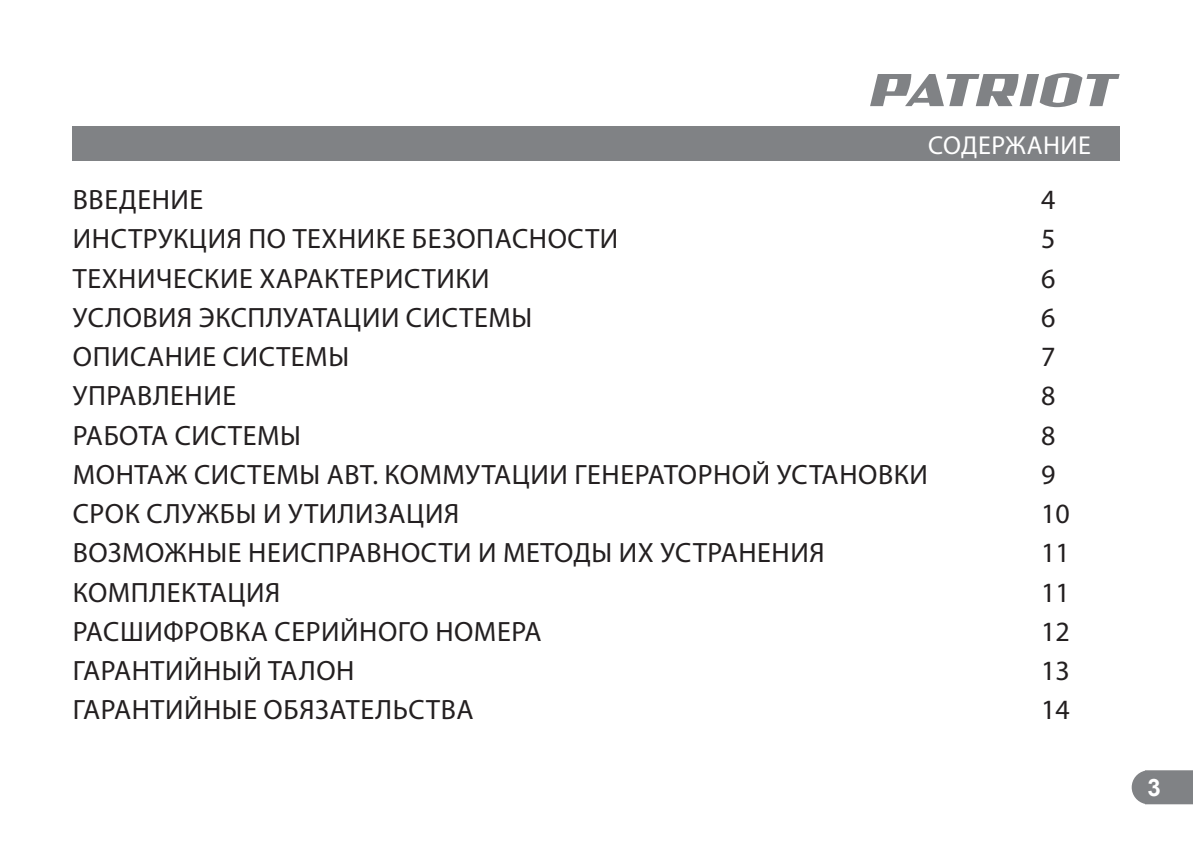
<style>
.page{position:relative;width:1193px;height:842px;background:#fff}
.page>*{position:absolute;margin:0;border:0;box-sizing:border-box;transform-origin:0 0}
.t1{font:28px/39.2px "Myriad Pro";letter-spacing:.02em;color:#231f20}
.t2{font:28px/39.2px "Myriad Pro";color:#231f20}
.t3{font:26px "Myriad Pro";letter-spacing:.02em;color:#fff}
.t4{font:700 24px "Arial";color:#fff}
</style>
<div class="page">
<svg style="left:1131px;top:770px;width:61px;height:34px"></svg>
<svg style="left:870px;top:73px;width:249px;height:34px"></svg>
<div style="left:73px;top:127px;width:1046px;height:34px;background:#808285"></div>
<p class="t3" style="left:928px;top:132px;width:164px">СОДЕРЖАНИЕ</p>
<p class="t2" style="left:1041px;top:181px;width:30px">4<br>5<br>6<br>6<br>7<br>8<br>8<br>9<br>10<br>11<br>11<br>12<br>13<br>14</p>
<p class="t1" style="left:73px;top:181px;width:856px">ВВЕДЕНИЕ<br>ИНСТРУКЦИЯ ПО ТЕХНИКЕ БЕЗОПАСНОСТИ<br>ТЕХНИЧЕСКИЕ ХАРАКТЕРИСТИКИ<br>УСЛОВИЯ ЭКСПЛУАТАЦИИ СИСТЕМЫ<br>ОПИСАНИЕ СИСТЕМЫ<br>УПРАВЛЕНИЕ<br>РАБОТА СИСТЕМЫ<br>МОНТАЖ СИСТЕМЫ АВТ. КОММУТАЦИИ ГЕНЕРАТОРНОЙ УСТАНОВКИ<br>СРОК СЛУЖБЫ И УТИЛИЗАЦИЯ<br>ВОЗМОЖНЫЕ НЕИСПРАВНОСТИ И МЕТОДЫ ИХ УСТРАНЕНИЯ<br>КОМПЛЕКТАЦИЯ<br>РАСШИФРОВКА СЕРИЙНОГО НОМЕРА<br>ГАРАНТИЙНЫЙ ТАЛОН<br>ГАРАНТИЙНЫЕ ОБЯЗАТЕЛЬСТВА</p>
<p class="t4" style="left:1147px;top:774px;width:15px">3</p>
</div>
